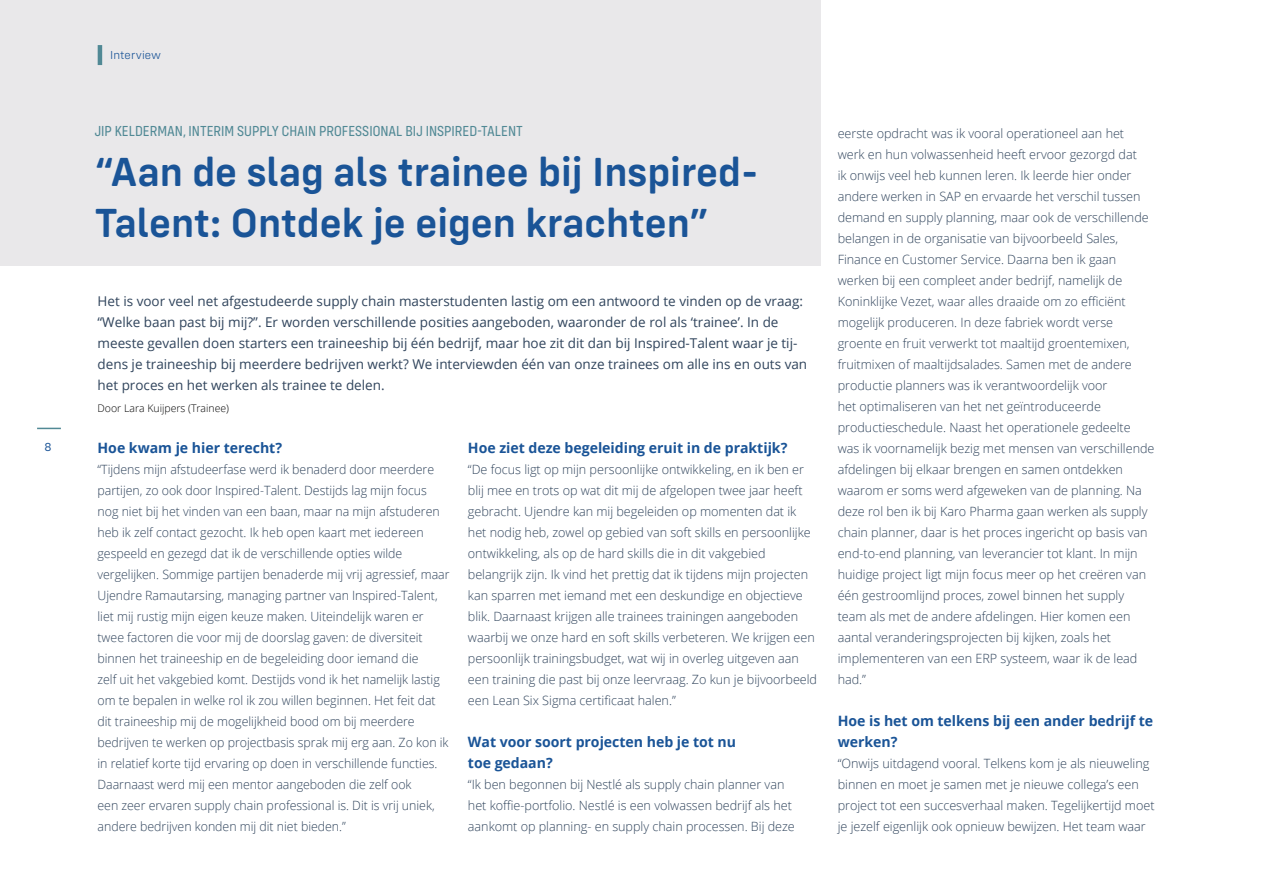
<style>
.page{position:relative;width:1263px;height:893px;background:#fff}
.page>*{position:absolute;margin:0;border:0;box-sizing:border-box;transform-origin:0 0}
.t1{font:600 42px/50.4px "Config Rounded";color:#1a5497}
.t2{font:15px "Config Condensed";color:#518995}
.t3{font:700 14.25px/21px "Open Sans";color:#1a5497}
.t4{font:13.5px/21px "Open Sans";color:#30445c}
.t5{font:300 12.75px/21px "Open Sans";color:#30445c}
.t6{font:300 12px "Config Rounded";letter-spacing:.01em;color:#1a5497}
.t7{font:12px "Config Rounded";color:#1a5497}
.t8{font:300 10.5px "Open Sans";color:#000}
</style>
<div class="page">
<svg style="left:37px;top:428px;width:24px;height:1px"></svg>
<div style="left:0;top:0;width:820px;height:265px;background:#e9e8ea"></div>
<hr style="left:98px;top:45px;width:4px;height:20px;background:#518995">
<p class="t7" style="left:45px;top:440px;width:9px">8</p>
<p class="t6" style="left:110px;top:48px;width:53px">Interview</p>
<p class="t2" style="left:94px;top:122px;width:430px">JIP KELDERMAN, INTERIM SUPPLY CHAIN PROFESSIONAL BIJ INSPIRED-TALENT</p>
<h1 class="t1" style="left:94px;top:146px;width:666px">“Aan de slag als trainee bij Inspired-<br>Talent: Ontdek je eigen krachten”</h1>
<p class="t4" style="left:98px;top:290px;width:711px">Het is voor veel net afgestudeerde supply chain masterstudenten lastig om een antwoord te vinden op de vraag: “Welke baan past bij mij?”. Er worden verschillende posities aangeboden, waaronder de rol als ‘trainee’. In de meeste gevallen doen starters een traineeship bij één bedrijf, maar hoe zit dit dan bij Inspired-Talent waar je tij&shy;dens je traineeship bij meerdere bedrijven werkt? We interviewden één van onze trainees om alle ins en outs van het proces en het werken als trainee te delen.</p>
<p class="t8" style="left:98px;top:401px;width:133px">Door Lara Kuijpers (Trainee)</p>
<p class="t3" style="left:98px;top:437px;width:186px">Hoe kwam je hier terecht?</p>
<p class="t5" style="left:98px;top:459px;width:353px">“Tijdens mijn afstudeerfase werd ik benaderd door meerdere partijen, zo ook door Inspired-Talent. Destijds lag mijn focus nog niet bij het vinden van een baan, maar na mijn afstuderen heb ik zelf contact gezocht. Ik heb open kaart met iedereen gespeeld en gezegd dat ik de verschillende opties wilde vergelijken. Sommige partijen benaderde mij vrij agressief, maar Ujendre Ramautarsing, managing partner van Inspired-Talent, liet mij rustig mijn eigen keuze maken. Uiteindelijk waren er twee factoren die voor mij de doorslag gaven: de diversiteit binnen het traineeship en de begeleiding door iemand die<br>zelf uit het vakgebied komt. Destijds vond ik het namelijk lastig om te bepalen in welke rol ik zou willen beginnen. Het feit dat dit traineeship mij de mogelijkheid bood om bij meerdere bedrijven te werken op projectbasis sprak mij erg aan. Zo kon ik in relatief korte tijd ervaring op doen in verschillende functies.<br>Daarnaast werd mij een mentor aangeboden die zelf ook<br>een zeer ervaren supply chain professional is. Dit is vrij uniek, andere bedrijven konden mij dit niet bieden.”</p>
<p class="t3" style="left:468px;top:437px;width:321px">Hoe ziet deze begeleiding eruit in de praktijk?</p>
<p class="t5" style="left:468px;top:459px;width:351px">“De focus ligt op mijn persoonlijke ontwikkeling, en ik ben er blij mee en trots op wat dit mij de afgelopen twee jaar heeft gebracht. Ujendre kan mij begeleiden op momenten dat ik het nodig heb, zowel op gebied van soft skills en persoonlijke ontwikkeling, als op de hard skills die in dit vakgebied belangrijk zijn. Ik vind het prettig dat ik tijdens mijn projecten kan sparren met iemand met een deskundige en objectieve blik. Daarnaast krijgen alle trainees trainingen aangeboden waarbij we onze hard en soft skills verbeteren. We krijgen een persoonlijk trainingsbudget, wat wij in overleg uitgeven aan een training die past bij onze leervraag. Zo kun je bijvoorbeeld een Lean Six Sigma certificaat halen.”</p>
<p class="t3" style="left:468px;top:731px;width:270px">Wat voor soort projecten heb je tot nu toe gedaan?</p>
<p class="t5" style="left:468px;top:774px;width:328px">“Ik ben begonnen bij Nestlé als supply chain planner van het koffie-portfolio. Nestlé is een volwassen bedrijf als het aankomt op planning- en supply chain processen. Bij deze</p>
<p class="t5" style="left:838px;top:123px;width:318px">eerste opdracht was ik vooral operationeel aan het<br>werk en hun volwassenheid heeft ervoor gezorgd dat<br>ik onwijs veel heb kunnen leren. Ik leerde hier onder andere werken in SAP en ervaarde het verschil tussen demand en supply planning, maar ook de verschillende belangen in de organisatie van bijvoorbeeld Sales, Finance en Customer Service. Daarna ben ik gaan werken bij een compleet ander bedrijf, namelijk de Koninklijke Vezet, waar alles draaide om zo efficiënt mogelijk produceren. In deze fabriek wordt verse groente en fruit verwerkt tot maaltijd groentemixen, fruitmixen of maaltijdsalades. Samen met de andere productie planners was ik verantwoordelijk voor<br>het optimaliseren van het net geïntroduceerde productieschedule. Naast het operationele gedeelte was ik voornamelijk bezig met mensen van verschillende afdelingen bij elkaar brengen en samen ontdekken waarom er soms werd afgeweken van de planning. Na deze rol ben ik bij Karo Pharma gaan werken als supply chain planner, daar is het proces ingericht op basis van end-to-end planning, van leverancier tot klant. In mijn huidige project ligt mijn focus meer op het creëren van één gestroomlijnd proces, zowel binnen het supply team als met de andere afdelingen. Hier komen een aantal veranderingsprojecten bij kijken, zoals het implementeren van een ERP systeem, waar ik de lead had.”</p>
<p class="t3" style="left:838px;top:710px;width:317px">Hoe is het om telkens bij een ander bedrijf te werken?</p>
<p class="t5" style="left:838px;top:753px;width:318px">“Onwijs uitdagend vooral. Telkens kom je als nieuweling binnen en moet je samen met je nieuwe collega’s een project tot een succesverhaal maken. Tegelijkertijd moet je jezelf eigenlijk ook opnieuw bewijzen. Het team waar</p>
</div>
